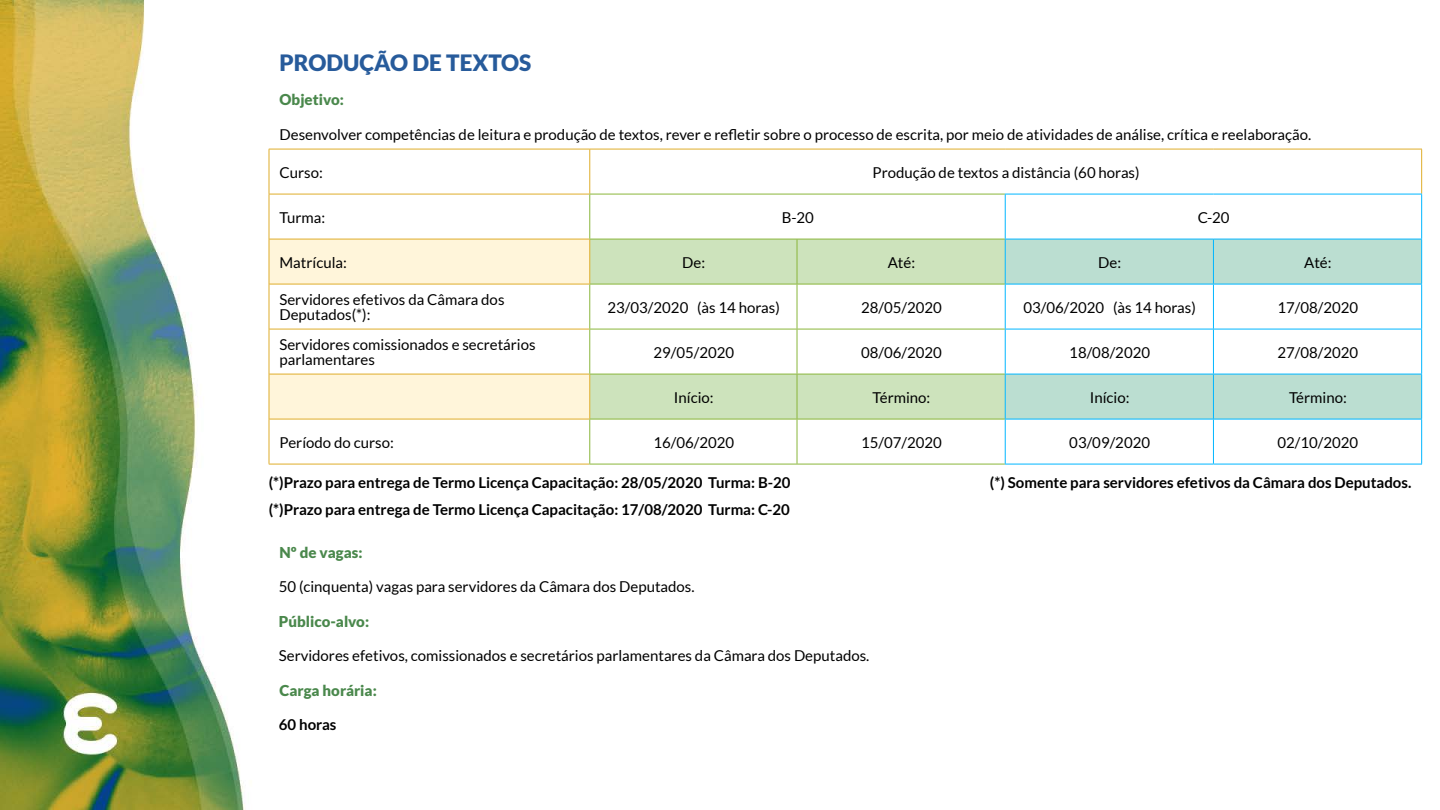
<style>
.page{position:relative;width:1440px;height:810px;background:#fff}
.page>*{position:absolute;margin:0;border:0;box-sizing:border-box;transform-origin:0 0}
.t1{font:900 22.5px "Lato";color:#275b9b}
.t2{font:15px/15px "Lato";color:#000}
.t3{font:700 15px/27px "Lato";color:#000}
.t4{font:900 15px "Lato";color:#4a884c}
</style>
<div class="page">
<img style="left:0;top:0;width:1423px;height:810px">
<svg style="left:1006px;top:195px;width:415px;height:269px"></svg>
<div style="left:269px;top:239px;width:321px;height:45px;background:#fff5da"></div>
<svg style="left:590px;top:240px;width:415px;height:179px;fill:#d1e3bc"></svg>
<svg style="left:1006px;top:240px;width:415px;height:179px"></svg>
<div style="left:269px;top:374px;width:321px;height:45px;background:#fff5da"></div>
<hr style="left:269px;top:149px;width:321px;height:1px;background:#dfad2b">
<hr style="left:269px;top:149px;width:1px;height:45px;background:#dfad2b">
<hr style="left:590px;top:149px;width:207px;height:1px;background:#dfad2b">
<hr style="left:797px;top:149px;width:208px;height:1px;background:#dfad2b">
<hr style="left:1005px;top:149px;width:208px;height:1px;background:#dfad2b">
<hr style="left:1213px;top:149px;width:209px;height:1px;background:#dfad2b">
<hr style="left:1421px;top:149px;width:1px;height:45px;background:#dfad2b">
<hr style="left:269px;top:194px;width:320px;height:1px;background:#dfad2b">
<hr style="left:269px;top:194px;width:1px;height:45px;background:#dfad2b">
<hr style="left:269px;top:284px;width:1px;height:45px;background:#dfad2b">
<hr style="left:269px;top:329px;width:1px;height:45px;background:#dfad2b">
<hr style="left:269px;top:374px;width:1px;height:45px;background:#dfad2b">
<hr style="left:269px;top:419px;width:1px;height:45px;background:#dfad2b">
<hr style="left:589px;top:149px;width:1px;height:45px;background:#dfad2b">
<hr style="left:269px;top:329px;width:320px;height:1px;background:#dfad2b">
<hr style="left:269px;top:374px;width:320px;height:1px;background:#dfad2b">
<hr style="left:269px;top:419px;width:320px;height:1px;background:#dfad2b">
<hr style="left:269px;top:464px;width:320px;height:1px;background:#dfad2b">
<hr style="left:589px;top:284px;width:1px;height:45px;background:#8ab63b">
<hr style="left:589px;top:329px;width:1px;height:45px;background:#8ab63b">
<hr style="left:797px;top:284px;width:1px;height:45px;background:#8ab63b">
<hr style="left:797px;top:329px;width:1px;height:45px;background:#8ab63b">
<hr style="left:589px;top:329px;width:208px;height:1px;background:#8ab63b">
<hr style="left:797px;top:329px;width:208px;height:1px;background:#8ab63b">
<hr style="left:797px;top:239px;width:1px;height:45px;background:#8ab63b">
<hr style="left:589px;top:284px;width:208px;height:1px;background:#8ab63b">
<hr style="left:797px;top:284px;width:208px;height:1px;background:#8ab63b">
<hr style="left:269px;top:239px;width:1px;height:45px;background:#dfad2b">
<hr style="left:269px;top:239px;width:320px;height:1px;background:#dfad2b">
<hr style="left:589px;top:239px;width:1px;height:45px;background:#dfad2b">
<hr style="left:269px;top:284px;width:320px;height:1px;background:#dfad2b">
<hr style="left:1005px;top:239px;width:1px;height:45px;background:#00b6ff">
<hr style="left:1213px;top:239px;width:1px;height:45px;background:#00b6ff">
<hr style="left:1421px;top:239px;width:1px;height:45px;background:#00b6ff">
<hr style="left:589px;top:374px;width:1px;height:45px;background:#dfad2b">
<hr style="left:589px;top:374px;width:208px;height:1px;background:#8ab63b">
<hr style="left:797px;top:374px;width:208px;height:1px;background:#8ab63b">
<hr style="left:797px;top:374px;width:1px;height:45px;background:#8ab63b">
<hr style="left:589px;top:419px;width:1px;height:45px;background:#8ab63b">
<hr style="left:589px;top:419px;width:208px;height:1px;background:#8ab63b">
<hr style="left:797px;top:419px;width:208px;height:1px;background:#8ab63b">
<hr style="left:797px;top:419px;width:1px;height:45px;background:#8ab63b">
<hr style="left:589px;top:464px;width:208px;height:1px;background:#8ab63b">
<hr style="left:797px;top:464px;width:208px;height:1px;background:#8ab63b">
<hr style="left:1005px;top:284px;width:208px;height:1px;background:#00b6ff">
<hr style="left:1005px;top:284px;width:1px;height:45px;background:#00b6ff">
<hr style="left:1213px;top:284px;width:209px;height:1px;background:#00b6ff">
<hr style="left:1213px;top:284px;width:1px;height:45px;background:#00b6ff">
<hr style="left:1421px;top:284px;width:1px;height:45px;background:#00b6ff">
<hr style="left:1005px;top:329px;width:208px;height:1px;background:#00b6ff">
<hr style="left:1005px;top:329px;width:1px;height:45px;background:#00b6ff">
<hr style="left:1213px;top:329px;width:209px;height:1px;background:#00b6ff">
<hr style="left:1213px;top:329px;width:1px;height:45px;background:#00b6ff">
<hr style="left:1421px;top:329px;width:1px;height:45px;background:#00b6ff">
<hr style="left:1005px;top:374px;width:208px;height:1px;background:#00b6ff">
<hr style="left:1005px;top:374px;width:1px;height:45px;background:#00b6ff">
<hr style="left:1213px;top:374px;width:209px;height:1px;background:#00b6ff">
<hr style="left:1213px;top:374px;width:1px;height:45px;background:#00b6ff">
<hr style="left:1421px;top:374px;width:1px;height:45px;background:#00b6ff">
<hr style="left:1005px;top:419px;width:208px;height:1px;background:#00b6ff">
<hr style="left:1005px;top:419px;width:1px;height:45px;background:#00b6ff">
<hr style="left:1005px;top:464px;width:208px;height:1px;background:#00b6ff">
<hr style="left:1213px;top:419px;width:209px;height:1px;background:#00b6ff">
<hr style="left:1213px;top:419px;width:1px;height:45px;background:#00b6ff">
<hr style="left:1421px;top:419px;width:1px;height:45px;background:#00b6ff">
<hr style="left:1213px;top:464px;width:209px;height:1px;background:#00b6ff">
<hr style="left:589px;top:194px;width:1px;height:45px;background:#8ab63b">
<hr style="left:589px;top:194px;width:208px;height:1px;background:#8ab63b">
<hr style="left:797px;top:194px;width:208px;height:1px;background:#8ab63b">
<hr style="left:589px;top:239px;width:208px;height:1px;background:#8ab63b">
<hr style="left:797px;top:239px;width:208px;height:1px;background:#8ab63b">
<hr style="left:1005px;top:194px;width:1px;height:45px;background:#00b6ff">
<hr style="left:1005px;top:239px;width:208px;height:1px;background:#00b6ff">
<hr style="left:1421px;top:194px;width:1px;height:45px;background:#00b6ff">
<hr style="left:1213px;top:239px;width:209px;height:1px;background:#00b6ff">
<hr style="left:1005px;top:194px;width:208px;height:1px;background:#00b6ff">
<hr style="left:1213px;top:194px;width:209px;height:1px;background:#00b6ff">
<h1 class="t1" style="left:280px;top:49px;width:253px">PRODUÇÃO DE TEXTOS</h1>
<p class="t4" style="left:280px;top:91px;width:66px">Objetivo:</p>
<p class="t2" style="left:280px;top:127px;width:1033px">Desenvolver competências de leitura e produção de textos, rever e refletir sobre o processo de escrita, por meio de atividades de análise, crítica e reelaboração.</p>
<p class="t2" style="left:280px;top:165px;width:45px">Curso:</p>
<p class="t2" style="left:873px;top:165px;width:269px">Produção de textos a distância (60 horas)</p>
<p class="t2" style="left:280px;top:210px;width:47px">Turma:</p>
<p class="t2" style="left:782px;top:210px;width:34px">B-20</p>
<p class="t2" style="left:1198px;top:210px;width:33px">C-20</p>
<p class="t2" style="left:279px;top:255px;width:69px">Matrícula:</p>
<p class="t2" style="left:682px;top:255px;width:24px">De:</p>
<p class="t2" style="left:888px;top:255px;width:29px">Até:</p>
<p class="t2" style="left:1098px;top:255px;width:24px">De:</p>
<p class="t2" style="left:1304px;top:255px;width:29px">Até:</p>
<p class="t2" style="left:279px;top:292px;width:227px">Servidores efetivos da Câmara dos<br>Deputados(*):</p>
<p class="t2" style="left:608px;top:300px;width:174px">23/03/2020 (às 14 horas)</p>
<p class="t2" style="left:861px;top:300px;width:82px">28/05/2020</p>
<p class="t2" style="left:1024px;top:300px;width:174px">03/06/2020 (às 14 horas)</p>
<p class="t2" style="left:1278px;top:300px;width:82px">17/08/2020</p>
<p class="t2" style="left:279px;top:337px;width:258px">Servidores comissionados e secretários parlamentares</p>
<p class="t2" style="left:653px;top:345px;width:82px">29/05/2020</p>
<p class="t2" style="left:861px;top:345px;width:82px">08/06/2020</p>
<p class="t2" style="left:1069px;top:345px;width:82px">18/08/2020</p>
<p class="t2" style="left:1278px;top:345px;width:82px">27/08/2020</p>
<p class="t2" style="left:674px;top:390px;width:41px">Início:</p>
<p class="t2" style="left:873px;top:390px;width:59px">Término:</p>
<p class="t2" style="left:1090px;top:390px;width:41px">Início:</p>
<p class="t2" style="left:1289px;top:390px;width:59px">Término:</p>
<p class="t2" style="left:280px;top:435px;width:116px">Período do curso:</p>
<p class="t2" style="left:653px;top:435px;width:82px">16/06/2020</p>
<p class="t2" style="left:861px;top:435px;width:82px">15/07/2020</p>
<p class="t2" style="left:1069px;top:435px;width:82px">03/09/2020</p>
<p class="t2" style="left:1278px;top:435px;width:82px">02/10/2020</p>
<p class="t3" style="left:269px;top:469px;width:523px">(*)Prazo para entrega de Termo Licença Capacitação: 28/05/2020 Turma: B-20 (*)Prazo para entrega de Termo Licença Capacitação: 17/08/2020 Turma: C-20</p>
<p class="t3" style="left:990px;top:469px;width:423px">(*) Somente para servidores efetivos da Câmara dos Deputados.</p>
<p class="t4" style="left:280px;top:544px;width:84px">Nº de vagas:</p>
<p class="t2" style="left:279px;top:579px;width:417px">50 (cinquenta) vagas para servidores da Câmara dos Deputados.</p>
<p class="t4" style="left:279px;top:613px;width:92px">Público-alvo:</p>
<p class="t2" style="left:279px;top:648px;width:592px">Servidores efetivos, comissionados e secretários parlamentares da Câmara dos Deputados.</p>
<p class="t4" style="left:280px;top:682px;width:99px">Carga horária:</p>
<p class="t3" style="left:279px;top:711px;width:59px">60 horas</p>
</div>
